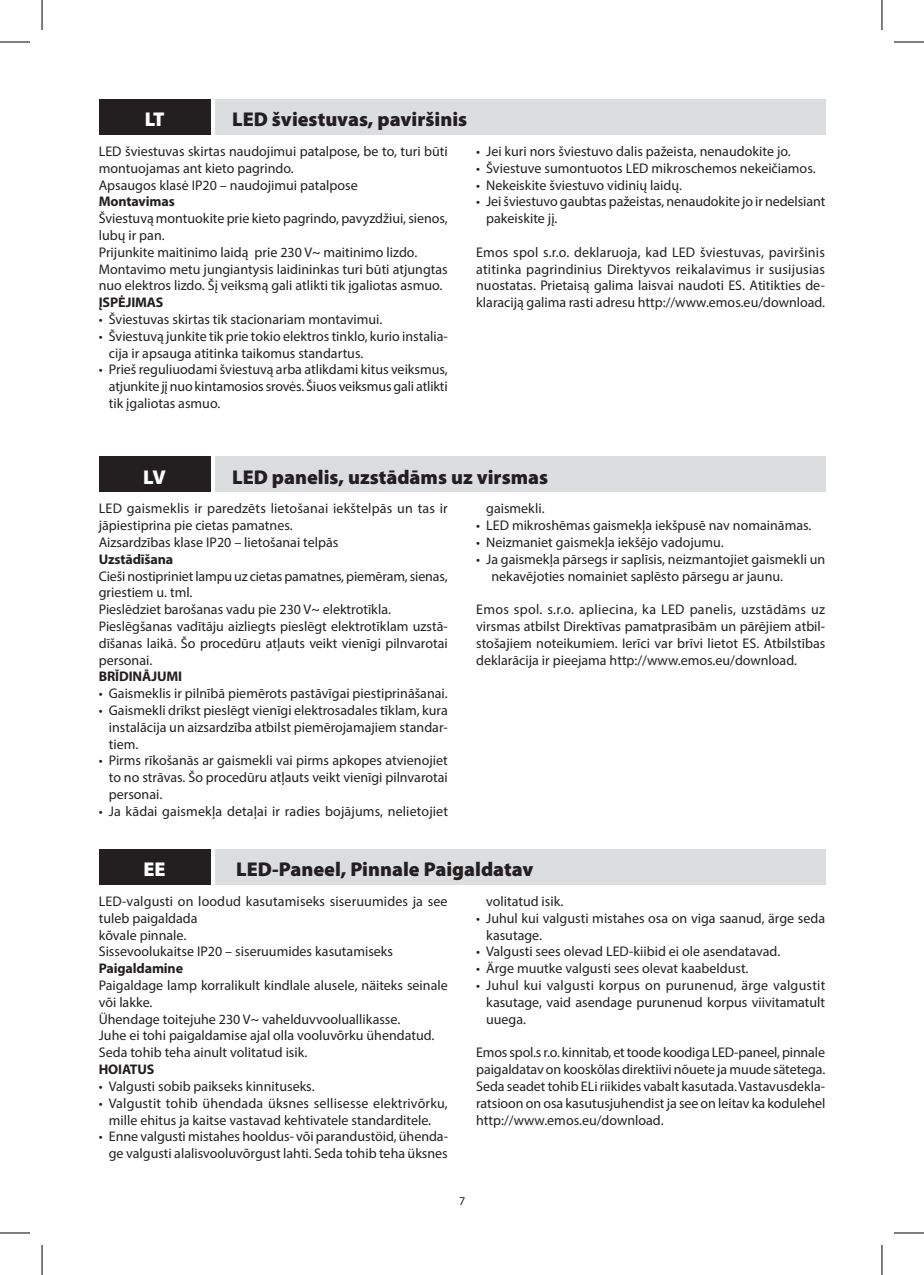
<style>
.page{position:relative;width:924px;height:1275px;background:#fff}
.page>*{position:absolute;margin:0;border:0;box-sizing:border-box;transform-origin:0 0}
.t1{font:900 20px "Myriad Pro";color:#231f20}
.t2{font:900 20px "Myriad Pro";color:#fff}
.t3{font:14px/16.8px "Myriad Pro";color:#231f20}
.t4{font:700 14px "Myriad Pro";letter-spacing:-.01em;color:#231f20}
.t5{font:12px "Myriad Pro";color:#231f20}
</style>
<div class="page">
<div style="left:99px;top:99px;width:111px;height:36px;background:#231f20"></div>
<div style="left:215px;top:99px;width:609px;height:36px;background:#dcdddf"></div>
<div style="left:99px;top:456px;width:111px;height:36px;background:#231f20"></div>
<div style="left:215px;top:456px;width:609px;height:36px;background:#dcdddf"></div>
<div style="left:99px;top:848px;width:111px;height:36px;background:#231f20"></div>
<div style="left:215px;top:848px;width:609px;height:36px;background:#dcdddf"></div>
<hr style="left:0;top:42px;width:30px;height:1px;background:#000">
<hr style="left:893px;top:42px;width:30px;height:1px;background:#000">
<hr style="left:0;top:1232px;width:30px;height:1px;background:#000">
<hr style="left:893px;top:1232px;width:30px;height:1px;background:#000">
<hr style="left:42px;top:0;width:1px;height:30px;background:#000">
<hr style="left:42px;top:1245px;width:1px;height:30px;background:#000">
<hr style="left:881px;top:0;width:1px;height:30px;background:#000">
<hr style="left:881px;top:1245px;width:1px;height:30px;background:#000">
<h1 class="t2" style="left:145px;top:106px;width:21px">LT</h1>
<h1 class="t1" style="left:232px;top:106px;width:236px">LED šviestuvas, paviršinis</h1>
<p class="t3" style="left:99px;top:143px;width:350px">LED šviestuvas skirtas naudojimui patalpose, be to, turi būti montuojamas ant kieto pagrindo.<br>Apsaugos klasė IP20 – naudojimui patalpose</p>
<p class="t4" style="left:99px;top:193px;width:77px">Montavimas</p>
<p class="t3" style="left:99px;top:210px;width:350px">Šviestuvą montuokite prie kieto pagrindo, pavyzdžiui, sienos, lubų ir pan.<br>Prijunkite maitinimo laidą prie 230 V~ maitinimo lizdo.<br>Montavimo metu jungiantysis laidininkas turi būti atjungtas nuo elektros lizdo. Šį veiksmą gali atlikti tik įgaliotas asmuo.</p>
<p class="t4" style="left:99px;top:293px;width:66px">ĮSPĖJIMAS</p>
<p class="t3" style="left:99px;top:311px;width:285px">• Šviestuvas skirtas tik stacionariam montavimui.</p>
<p class="t3" style="left:109px;top:327px;width:340px;text-indent:-10px">• Šviestuvą junkite tik prie tokio elektros tinklo, kurio instalia&shy;cija ir apsauga atitinka taikomus standartus.</p>
<p class="t3" style="left:109px;top:361px;width:340px;text-align:justify;text-indent:-10px">• Prieš reguliuodami šviestuvą arba atlikdami kitus veiksmus, atjunkite jį nuo kintamosios srovės. Šiuos veiksmus gali atlikti tik įgaliotas asmuo.</p>
<p class="t3" style="left:476px;top:143px;width:316px">• Jei kuri nors šviestuvo dalis pažeista, nenaudokite jo.</p>
<p class="t3" style="left:476px;top:159px;width:341px">• Šviestuve sumontuotos LED mikroschemos nekeičiamos.</p>
<p class="t3" style="left:476px;top:176px;width:207px">• Nekeiskite šviestuvo vidinių laidų.</p>
<p class="t3" style="left:486px;top:193px;width:340px;text-indent:-10px">• Jei šviestuvo gaubtas pažeistas, nenaudokite jo ir nedelsiant pakeiskite jį.</p>
<p class="t3" style="left:476px;top:243px;width:350px;text-align:justify">Emos spol s.r.o. deklaruoja, kad LED šviestuvas, paviršinis atitinka pagrindinius Direktyvos reikalavimus ir susijusias nuostatas. Prietaisą galima laisvai naudoti ES. Atitikties de&shy;klaraciją galima rasti adresu http://www.emos.eu/download.</p>
<h1 class="t2" style="left:143px;top:463px;width:24px">LV</h1>
<h1 class="t1" style="left:232px;top:463px;width:317px">LED panelis, uzstādāms uz virsmas</h1>
<p class="t3" style="left:99px;top:500px;width:350px">LED gaismeklis ir paredzēts lietošanai iekštelpās un tas ir jāpiestiprina pie cietas pamatnes.<br>Aizsardzības klase IP20 – lietošanai telpās</p>
<p class="t4" style="left:99px;top:550px;width:76px">Uzstādīšana</p>
<p class="t3" style="left:99px;top:567px;width:350px">Cieši nostipriniet lampu uz cietas pamatnes, piemēram, sienas, griestiem u. tml.<br>Pieslēdziet barošanas vadu pie 230 V~ elektrotīkla.<br>Pieslēgšanas vadītāju aizliegts pieslēgt elektrotīklam uzstā&shy;dīšanas laikā. Šo procedūru atļauts veikt vienīgi pilnvarotai personai.</p>
<p class="t4" style="left:99px;top:667px;width:85px">BRĪDINĀJUMI</p>
<p class="t3" style="left:99px;top:685px;width:350px">• Gaismeklis ir pilnībā piemērots pastāvīgai piestiprināšanai.</p>
<p class="t3" style="left:109px;top:701px;width:340px;text-align:justify;text-indent:-10px">• Gaismekli drīkst pieslēgt vienīgi elektrosadales tīklam, kura instalācija un aizsardzība atbilst piemērojamajiem standar&shy;tiem.</p>
<p class="t3" style="left:109px;top:752px;width:340px;text-align:justify;text-indent:-10px">• Pirms rīkošanās ar gaismekli vai pirms apkopes atvienojiet to no strāvas. Šo procedūru atļauts veikt vienīgi pilnvarotai personai.</p>
<p class="t3" style="left:99px;top:802px;width:350px">• Ja kādai gaismekļa detaļai ir radies bojājums, nelietojiet</p>
<p class="t3" style="left:486px;top:500px;width:60px">gaismekli.</p>
<p class="t3" style="left:476px;top:517px;width:336px">• LED mikroshēmas gaismekļa iekšpusē nav nomaināmas.</p>
<p class="t3" style="left:476px;top:533px;width:249px">• Neizmaniet gaismekļa iekšējo vadojumu.</p>
<p class="t3" style="left:491px;top:550px;width:335px;text-indent:-15px">• Ja gaismekļa pārsegs ir saplīsis, neizmantojiet gaismekli un nekavējoties nomainiet saplēsto pārsegu ar jaunu.</p>
<p class="t3" style="left:476px;top:601px;width:350px;text-align:justify">Emos spol. s.r.o. apliecina, ka LED panelis, uzstādāms uz virsmas atbilst Direktīvas pamatprasībām un pārējiem atbil&shy;stošajiem noteikumiem. Ierīci var brīvi lietot ES. Atbilstības deklarācija ir pieejama http://www.emos.eu/download.</p>
<h1 class="t2" style="left:143px;top:856px;width:24px">EE</h1>
<h1 class="t1" style="left:236px;top:856px;width:299px">LED-Paneel, Pinnale Paigaldatav</h1>
<p class="t3" style="left:99px;top:892px;width:350px">LED-valgusti on loodud kasutamiseks siseruumides ja see tuleb paigaldada<br>kõvale pinnale.<br>Sissevoolukaitse IP20 – siseruumides kasutamiseks</p>
<p class="t4" style="left:99px;top:959px;width:86px">Paigaldamine</p>
<p class="t3" style="left:99px;top:976px;width:350px">Paigaldage lamp korralikult kindlale alusele, näiteks seinale või lakke.<br>Ühendage toitejuhe 230 V~ vahelduvvooluallikasse.<br>Juhe ei tohi paigaldamise ajal olla vooluvõrku ühendatud.<br>Seda tohib teha ainult volitatud isik.</p>
<p class="t4" style="left:99px;top:1060px;width:57px">HOIATUS</p>
<p class="t3" style="left:99px;top:1077px;width:217px">• Valgusti sobib paikseks kinnituseks.</p>
<p class="t3" style="left:99px;top:1094px;width:350px;text-align:center">• Valgustit tohib ühendada üksnes sellisesse elektrivõrku, mille ehitus ja kaitse vastavad kehtivatele standarditele.</p>
<p class="t3" style="left:99px;top:1128px;width:350px;text-align:right">• Enne valgusti mistahes hooldus- või parandustöid, ühenda&shy;ge valgusti alalisvooluvõrgust lahti. Seda tohib teha üksnes</p>
<p class="t3" style="left:486px;top:892px;width:79px">volitatud isik.</p>
<p class="t3" style="left:486px;top:909px;width:340px;text-indent:-10px">• Juhul kui valgusti mistahes osa on viga saanud, ärge seda kasutage.</p>
<p class="t3" style="left:476px;top:943px;width:305px">• Valgusti sees olevad LED-kiibid ei ole asendatavad.</p>
<p class="t3" style="left:476px;top:960px;width:274px">• Ärge muutke valgusti sees olevat kaabeldust.</p>
<p class="t3" style="left:486px;top:976px;width:340px;text-align:justify;text-indent:-10px">• Juhul kui valgusti korpus on purunenud, ärge valgustit kasutage, vaid asendage purunenud korpus viivitamatult uuega.</p>
<p class="t3" style="left:476px;top:1044px;width:350px;text-align:justify">Emos spol.s r.o. kinnitab, et toode koodiga LED-paneel, pinnale paigaldatav on kooskõlas direktiivi nõuete ja muude sätetega.<br>Seda seadet tohib ELi riikides vabalt kasutada. Vastavusdekla&shy;ratsioon on osa kasutusjuhendist ja see on leitav ka kodulehel http://www.emos.eu/download.</p>
<p class="t5" style="left:459px;top:1193px;width:8px">7</p>
</div>
